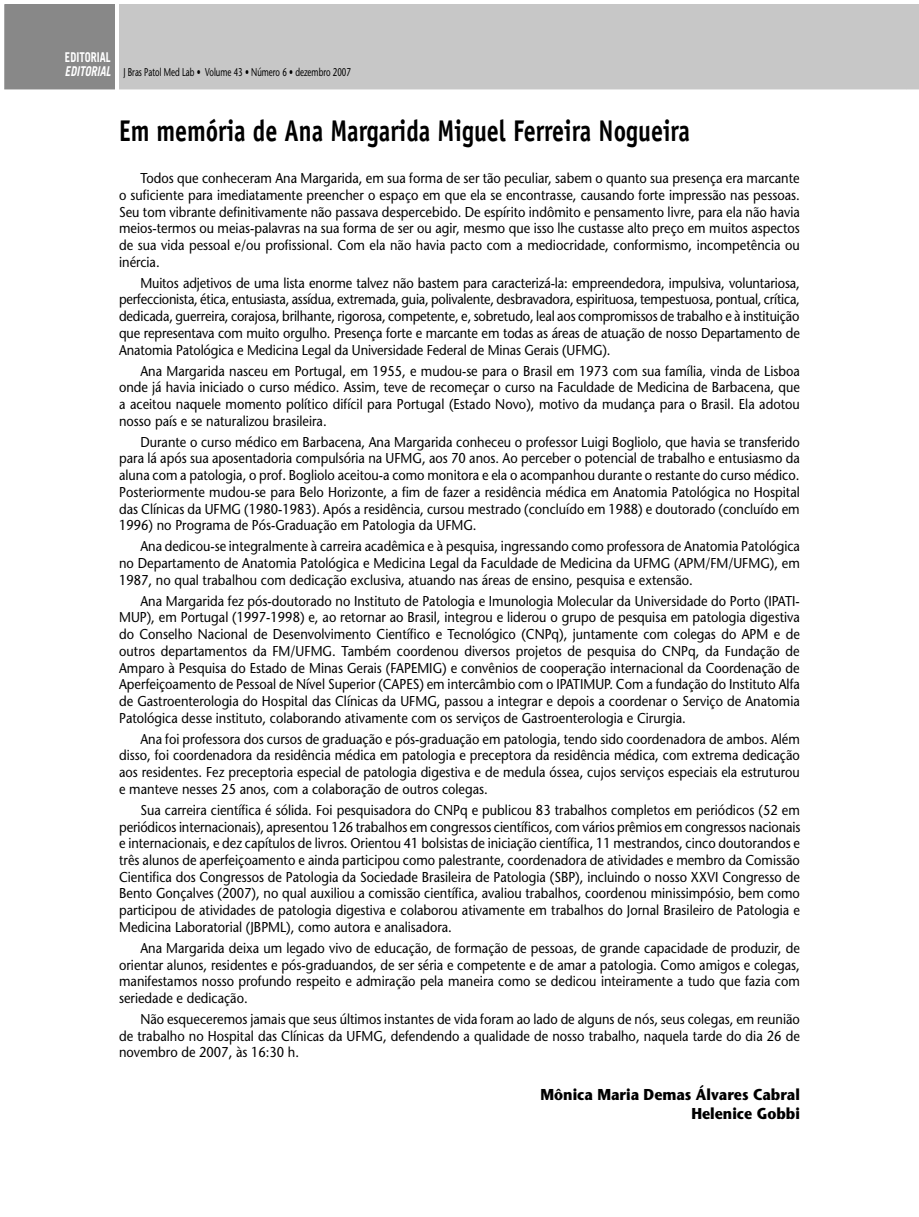
<style>
.page{position:relative;width:919px;height:1217px;background:#fff}
.page>*{position:absolute;margin:0;border:0;box-sizing:border-box;transform-origin:0 0}
.t1{font:700 30px "Officina Sans Std";color:#000;scale:.8 1}
.t2{font:700 15.75px/19px "Stone Sans Std";color:#000;text-align:right;scale:.9 1}
.t3{font:500 14.25px/16.6px "Stone Sans Std";color:#000;text-align:justify;scale:.9 1}
.t4{font:700 13.5px "Trade Gothic LT Std";color:#fff;scale:.8 1}
.t5{font:500 11.25px "Stone Sans Std";color:#000;scale:.7 1}
.s1{font-family:"Trade Gothic LT Std";font-weight:700;font-style:italic;font-size:13.5px;color:#fff}
</style>
<div class="page">
<div style="left:5px;top:5px;width:109px;height:84px;background:#888"></div>
<div style="left:4px;top:4px;width:111px;height:85px;border:1px solid #888"></div>
<div style="left:119px;top:5px;width:786px;height:84px;background:#c7c7c7"></div>
<div style="left:119px;top:4px;width:787px;height:85px;border:1px solid #c7c7c7"></div>
<svg style="left:906px;top:4px;width:12px;height:85px"></svg>
<p class="t4" style="left:65px;top:48px;width:59px">EDITORIAL</p>
<p class="t5" style="left:65px;top:65px;width:410px"><span class="s1">EDITORIAL</span> J Bras Patol Med Lab • Volume 43 • Número 6 • dezembro 2007</p>
<h1 class="t1" style="left:119px;top:112px;width:715px">Em memória de Ana Margarida Miguel Ferreira Nogueira</h1>
<p class="t3" style="left:119px;top:170px;width:757px;text-indent:21px">Todos que conheceram Ana Margarida, em sua forma de ser tão peculiar, sabem o quanto sua presença era marcante o suficiente para imediatamente preencher o espaço em que ela se encontrasse, causando forte impressão nas pessoas.<br>Seu tom vibrante definitivamente não passava despercebido. De espírito indômito e pensamento livre, para ela não havia meios-termos ou meias-palavras na sua forma de ser ou agir, mesmo que isso lhe custasse alto preço em muitos aspectos de sua vida pessoal e/ou profissional. Com ela não havia pacto com a mediocridade, conformismo, incompetência ou inércia.</p>
<p class="t3" style="left:119px;top:274px;width:757px;text-indent:21px">Muitos adjetivos de uma lista enorme talvez não bastem para caracterizá-la: empreendedora, impulsiva, voluntariosa, perfeccionista, ética, entusiasta, assídua, extremada, guia, polivalente, desbravadora, espirituosa, tempestuosa, pontual, crítica, dedicada, guerreira, corajosa, brilhante, rigorosa, competente, e, sobretudo, leal aos compromissos de trabalho e à instituição que representava com muito orgulho. Presença forte e marcante em todas as áreas de atuação de nosso Departamento de Anatomia Patológica e Medicina Legal da Universidade Federal de Minas Gerais (UFMG).</p>
<p class="t3" style="left:119px;top:362px;width:757px;text-indent:21px">Ana Margarida nasceu em Portugal, em 1955, e mudou-se para o Brasil em 1973 com sua família, vinda de Lisboa onde já havia iniciado o curso médico. Assim, teve de recomeçar o curso na Faculdade de Medicina de Barbacena, que a aceitou naquele momento político difícil para Portugal (Estado Novo), motivo da mudança para o Brasil. Ela adotou nosso país e se naturalizou brasileira.</p>
<p class="t3" style="left:119px;top:433px;width:757px;text-indent:21px">Durante o curso médico em Barbacena, Ana Margarida conheceu o professor Luigi Bogliolo, que havia se transferido para lá após sua aposentadoria compulsória na UFMG, aos 70 anos. Ao perceber o potencial de trabalho e entusiasmo da aluna com a patologia, o prof. Bogliolo aceitou-a como monitora e ela o acompanhou durante o restante do curso médico.<br>Posteriormente mudou-se para Belo Horizonte, a fim de fazer a residência médica em Anatomia Patológica no Hospital das Clínicas da UFMG (1980-1983). Após a residência, cursou mestrado (concluído em 1988) e doutorado (concluído em 1996) no Programa de Pós-Graduação em Patologia da UFMG.</p>
<p class="t3" style="left:119px;top:538px;width:758px;text-indent:21px">Ana dedicou-se integralmente à carreira acadêmica e à pesquisa, ingressando como professora de Anatomia Patológica no Departamento de Anatomia Patológica e Medicina Legal da Faculdade de Medicina da UFMG (APM/FM/UFMG), em 1987, no qual trabalhou com dedicação exclusiva, atuando nas áreas de ensino, pesquisa e extensão.</p>
<p class="t3" style="left:119px;top:592px;width:757px;text-indent:21px">Ana Margarida fez pós-doutorado no Instituto de Patologia e Imunologia Molecular da Universidade do Porto (IPATI-MUP), em Portugal (1997-1998) e, ao retornar ao Brasil, integrou e liderou o grupo de pesquisa em patologia digestiva do Conselho Nacional de Desenvolvimento Científico e Tecnológico (CNPq), juntamente com colegas do APM e de outros departamentos da FM/UFMG. Também coordenou diversos projetos de pesquisa do CNPq, da Fundação de Amparo à Pesquisa do Estado de Minas Gerais (FAPEMIG) e convênios de cooperação internacional da Coordenação de Aperfeiçoamento de Pessoal de Nível Superior (CAPES) em intercâmbio com o IPATIMUP. Com a fundação do Instituto Alfa de Gastroenterologia do Hospital das Clínicas da UFMG, passou a integrar e depois a coordenar o Serviço de Anatomia Patológica desse instituto, colaborando ativamente com os serviços de Gastroenterologia e Cirurgia.</p>
<p class="t3" style="left:119px;top:730px;width:757px;text-indent:21px">Ana foi professora dos cursos de graduação e pós-graduação em patologia, tendo sido coordenadora de ambos. Além disso, foi coordenadora da residência médica em patologia e preceptora da residência médica, com extrema dedicação aos residentes. Fez preceptoria especial de patologia digestiva e de medula óssea, cujos serviços especiais ela estruturou e manteve nesses 25 anos, com a colaboração de outros colegas.</p>
<p class="t3" style="left:119px;top:801px;width:758px;text-indent:21px">Sua carreira científica é sólida. Foi pesquisadora do CNPq e publicou 83 trabalhos completos em periódicos (52 em periódicos internacionais), apresentou 126 trabalhos em congressos científicos, com vários prêmios em congressos nacionais e internacionais, e dez capítulos de livros. Orientou 41 bolsistas de iniciação científica, 11 mestrandos, cinco doutorandos e três alunos de aperfeiçoamento e ainda participou como palestrante, coordenadora de atividades e membro da Comissão Cientifica dos Congressos de Patologia da Sociedade Brasileira de Patologia (SBP), incluindo o nosso XXVI Congresso de Bento Gonçalves (2007), no qual auxiliou a comissão científica, avaliou trabalhos, coordenou minissimpósio, bem como participou de atividades de patologia digestiva e colaborou ativamente em trabalhos do Jornal Brasileiro de Patologia e Medicina Laboratorial (JBPML), como autora e analisadora.</p>
<p class="t3" style="left:119px;top:939px;width:758px;text-indent:21px">Ana Margarida deixa um legado vivo de educação, de formação de pessoas, de grande capacidade de produzir, de orientar alunos, residentes e pós-graduandos, de ser séria e competente e de amar a patologia. Como amigos e colegas, manifestamos nosso profundo respeito e admiração pela maneira como se dedicou inteiramente a tudo que fazia com seriedade e dedicação.</p>
<p class="t3" style="left:119px;top:1010px;width:757px;text-indent:21px">Não esqueceremos jamais que seus últimos instantes de vida foram ao lado de alguns de nós, seus colegas, em reunião de trabalho no Hospital das Clínicas da UFMG, defendendo a qualidade de nosso trabalho, naquela tarde do dia 26 de novembro de 2007, às 16:30 h.</p>
<p class="t2" style="left:540px;top:1084px;width:289px">Mônica Maria Demas Álvares Cabral<br>Helenice Gobbi</p>
</div>
